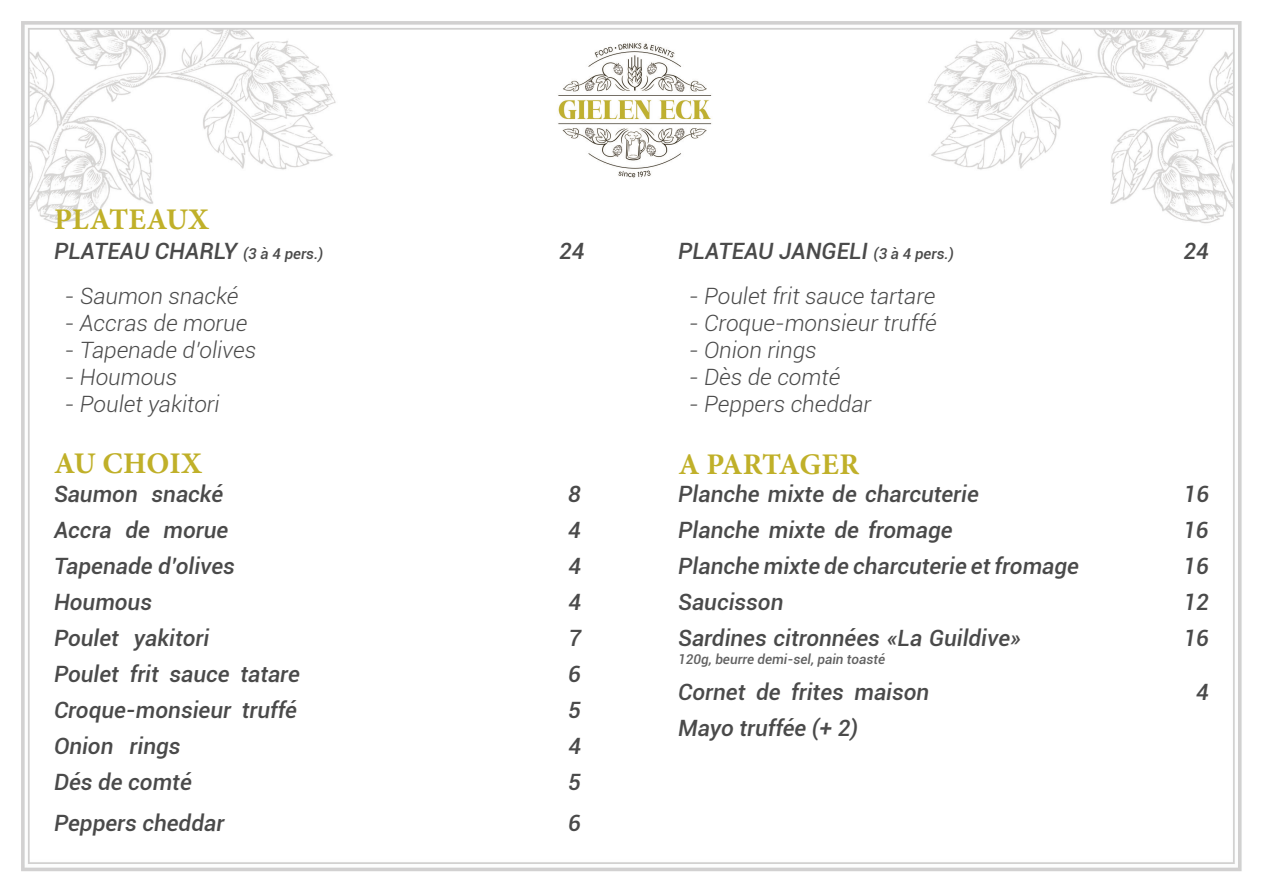
<style>
.page{position:relative;width:1263px;height:893px;background:#fff}
.page>*{position:absolute;margin:0;border:0;box-sizing:border-box;transform-origin:0 0}
.t1{font:700 30px "Minion Pro";letter-spacing:.005em;color:#c0b029}
.t2{font:700 30px "Minion Pro";letter-spacing:-.02em;color:#c0b029}
.t3{font:italic 500 22.5px "Roboto";color:#4a4a4a}
.t4{font:italic 300 22.5px "Roboto";color:#4a4a4a}
.t5{font:italic 500 13.5px "Roboto";color:#616161}
.s1{font-size:15px}
</style>
<div class="page">
<img style="left:21px;top:21px;width:1221px;height:851px">
<p class="t1" style="left:54px;top:199px;width:156px">PLATEAUX</p>
<p class="t3" style="left:54px;top:235px;width:271px">PLATEAU CHARLY <span class="s1">(3 à 4 pers.)</span></p>
<p class="t3" style="left:559px;top:235px;width:27px">24</p>
<p class="t4" style="left:65px;top:280px;width:175px">- Saumon snacké</p>
<p class="t4" style="left:65px;top:307px;width:184px">- Accras de morue</p>
<p class="t4" style="left:65px;top:334px;width:193px">- Tapenade d’olives</p>
<p class="t4" style="left:65px;top:361px;width:114px">- Houmous</p>
<p class="t4" style="left:65px;top:388px;width:156px">- Poulet yakitori</p>
<p class="t1" style="left:54px;top:443px;width:149px">AU CHOIX</p>
<p class="t3" style="left:54px;top:478px;width:171px">Saumon snacké</p>
<p class="t3" style="left:568px;top:478px;width:14px">8</p>
<p class="t3" style="left:54px;top:514px;width:176px">Accra de morue</p>
<p class="t3" style="left:568px;top:514px;width:14px">4</p>
<p class="t3" style="left:54px;top:550px;width:182px">Tapenade d’olives</p>
<p class="t3" style="left:568px;top:550px;width:14px">4</p>
<p class="t3" style="left:54px;top:586px;width:100px">Houmous</p>
<p class="t3" style="left:568px;top:586px;width:14px">4</p>
<p class="t3" style="left:54px;top:622px;width:157px">Poulet yakitori</p>
<p class="t3" style="left:568px;top:622px;width:14px">7</p>
<p class="t3" style="left:54px;top:658px;width:247px">Poulet frit sauce tatare</p>
<p class="t3" style="left:568px;top:658px;width:14px">6</p>
<p class="t3" style="left:54px;top:694px;width:244px">Croque-monsieur truffé</p>
<p class="t3" style="left:568px;top:694px;width:14px">5</p>
<p class="t3" style="left:54px;top:730px;width:128px">Onion rings</p>
<p class="t3" style="left:568px;top:730px;width:14px">4</p>
<p class="t3" style="left:54px;top:766px;width:139px">Dés de comté</p>
<p class="t3" style="left:568px;top:766px;width:14px">5</p>
<p class="t3" style="left:54px;top:807px;width:172px">Peppers cheddar</p>
<p class="t3" style="left:568px;top:807px;width:14px">6</p>
<p class="t3" style="left:678px;top:235px;width:277px">PLATEAU JANGELI <span class="s1">(3 à 4 pers.)</span></p>
<p class="t3" style="left:1183px;top:235px;width:27px">24</p>
<p class="t4" style="left:689px;top:280px;width:248px">- Poulet frit sauce tartare</p>
<p class="t4" style="left:689px;top:307px;width:249px">- Croque-monsieur truffé</p>
<p class="t4" style="left:689px;top:334px;width:129px">- Onion rings</p>
<p class="t4" style="left:689px;top:361px;width:153px">- Dès de comté</p>
<p class="t4" style="left:689px;top:388px;width:184px">- Peppers cheddar</p>
<p class="t2" style="left:678px;top:443px;width:182px">A PARTAGER</p>
<p class="t3" style="left:678px;top:478px;width:302px">Planche mixte de charcuterie</p>
<p class="t3" style="left:1183px;top:478px;width:27px">16</p>
<p class="t3" style="left:678px;top:514px;width:276px">Planche mixte de fromage</p>
<p class="t3" style="left:1183px;top:514px;width:27px">16</p>
<p class="t3" style="left:678px;top:550px;width:402px">Planche mixte de charcuterie et fromage</p>
<p class="t3" style="left:1183px;top:550px;width:27px">16</p>
<p class="t3" style="left:678px;top:586px;width:107px">Saucisson</p>
<p class="t3" style="left:1183px;top:586px;width:27px">12</p>
<p class="t3" style="left:678px;top:622px;width:344px">Sardines citronnées «La Guildive»</p>
<p class="t3" style="left:1183px;top:622px;width:27px">16</p>
<p class="t5" style="left:678px;top:650px;width:208px">120g, beurre demi-sel, pain toasté</p>
<p class="t3" style="left:678px;top:676px;width:253px">Cornet de frites maison</p>
<p class="t3" style="left:1196px;top:676px;width:14px">4</p>
<p class="t3" style="left:678px;top:712px;width:181px">Mayo truffée (+ 2)</p>
</div>
